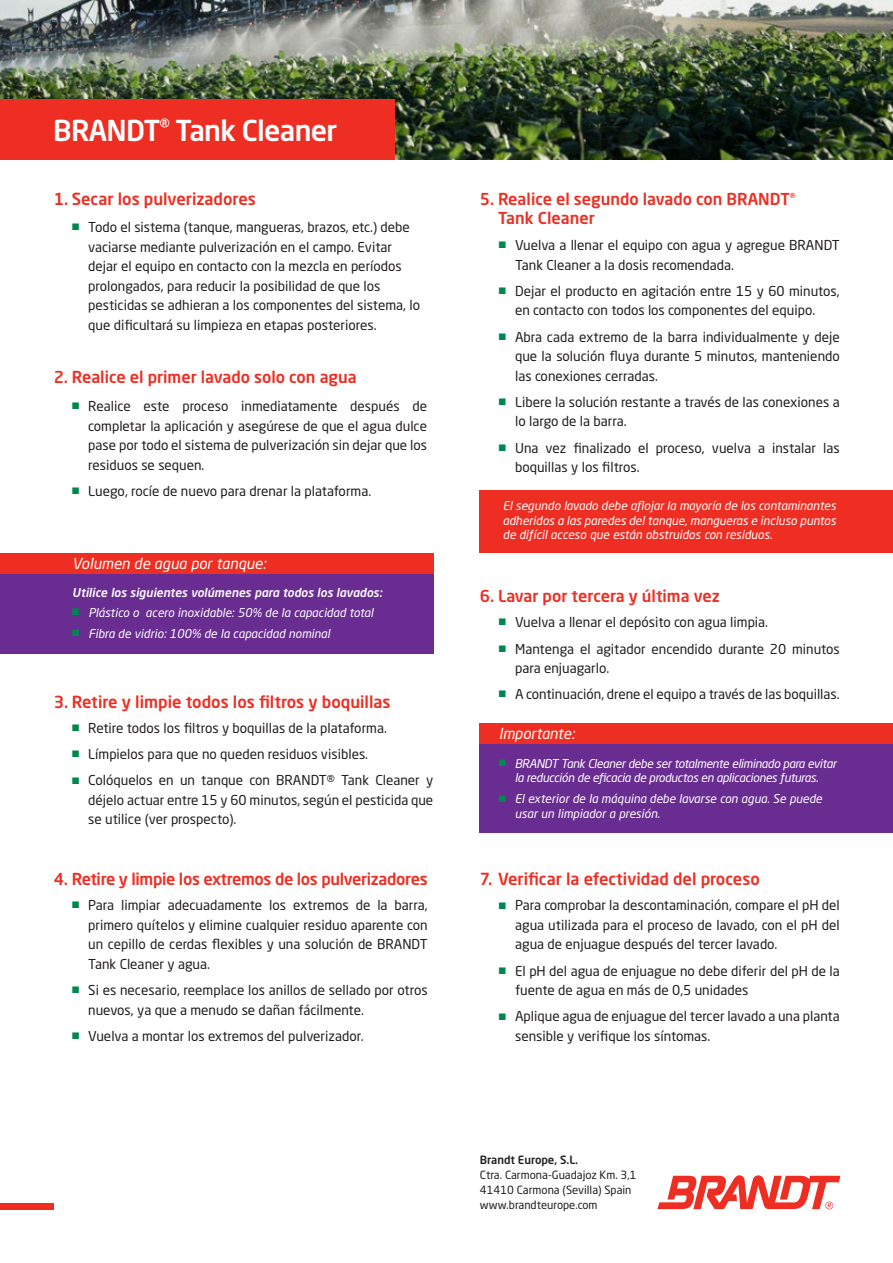
<style>
.page{position:relative;width:893px;height:1263px;background:#fff}
.page>*{position:absolute;margin:0;border:0;box-sizing:border-box;transform-origin:0 0}
.t1{font:500 28.5px "Neo Sans Pro";letter-spacing:-.025em;color:#fff}
.t2{font:500 16.5px "Neo Sans Pro";color:#ee2e22}
.t3{font:500 16.2px/19.5px "Neo Sans Pro";color:#ee2e22}
.t4{font:500 16.2px "Neo Sans Pro";letter-spacing:-.02em;color:#ee2e22}
.t5{font:italic 15px "Neo Sans Pro";color:#fff}
.t6{font:13.5px/19.5px "Neo Sans Pro";color:#231f20}
.t7{font:italic 12px/14.4px "Neo Sans Pro";color:#fff;text-align:justify}
.t8{font:italic 12px/14.4px "Neo Sans Pro";letter-spacing:-.025em;color:#fff;text-align:center}
.t9{font:italic 500 12px "Neo Sans W1 G";color:#fff}
.t10{font:11.25px/15px "Neo Sans Pro";color:#231f20}
.t11{font:500 11.25px "Neo Sans Pro";color:#231f20}
.s1{color:#008751}
</style>
<div class="page">
<div style="left:480px;top:490px;width:413px;height:62px;background:#ee2e22"></div>
<div style="left:480px;top:744px;width:413px;height:88px;background:#692c91"></div>
<div style="left:480px;top:723px;width:413px;height:21px;background:#ee2e22"></div>
<img style="left:0;top:0;width:893px;height:160px">
<div style="left:0;top:574px;width:433px;height:80px;background:#692c91"></div>
<div style="left:0;top:553px;width:433px;height:21px;background:#ee2e22"></div>
<div style="left:0;top:99px;width:395px;height:61px;background:#ee2e22"></div>
<svg style="left:657px;top:1175px;width:183px;height:34px"></svg>
<div style="left:0;top:1203px;width:53px;height:6px;background:#ee2e22"></div>
<h1 class="t1" style="left:53px;top:112px;width:286px">BRANDT<sup>®</sup> Tank Cleaner</h1>
<p class="t2" style="left:54px;top:189px;width:204px">1. Secar los pulverizadores</p>
<p class="t6" style="left:88px;top:217px;width:333px;text-indent:-16px"><span class="s1">■</span> Todo el sistema (tanque, mangueras, brazos, etc.) debe vaciarse mediante pulverización en el campo. Evitar dejar el equipo en contacto con la mezcla en períodos prolongados, para reducir la posibilidad de que los pesticidas se adhieran a los componentes del sistema, lo que dificultará su limpieza en etapas posteriores.</p>
<p class="t3" style="left:54px;top:367px;width:304px">2. Realice el primer lavado solo con agua</p>
<p class="t6" style="left:88px;top:396px;width:340px;text-align:justify;text-indent:-16px"><span class="s1">■</span> Realice este proceso inmediatamente después de completar la aplicación y asegúrese de que el agua dulce pase por todo el sistema de pulverización sin dejar que los residuos se sequen.</p>
<p class="t6" style="left:72px;top:481px;width:301px"><span class="s1">■</span> Luego, rocíe de nuevo para drenar la plataforma.</p>
<p class="t5" style="left:72px;top:554px;width:195px">Volumen de agua por tanque:</p>
<p class="t9" style="left:72px;top:585px;width:311px">Utilice los siguientes volúmenes para todos los lavados:</p>
<p class="t7" style="left:72px;top:605px;width:303px"><sup>■</sup> Plástico o acero inoxidable: 50% de la capacidad total</p>
<p class="t7" style="left:72px;top:626px;width:259px"><sup>■</sup> Fibra de vidrio: 100% de la capacidad nominal</p>
<p class="t2" style="left:54px;top:691px;width:338px">3. Retire y limpie todos los filtros y boquillas</p>
<p class="t6" style="left:72px;top:718px;width:316px"><span class="s1">■</span> Retire todos los filtros y boquillas de la plataforma.</p>
<p class="t6" style="left:72px;top:744px;width:298px"><span class="s1">■</span> Límpielos para que no queden residuos visibles.</p>
<p class="t6" style="left:88px;top:770px;width:347px;text-align:justify;text-indent:-16px"><span class="s1">■</span> Colóquelos en un tanque con BRANDT® Tank Cleaner y déjelo actuar entre 15 y 60 minutos, según el pesticida que se utilice (ver prospecto).</p>
<p class="t4" style="left:54px;top:869px;width:376px">4. Retire y limpie los extremos de los pulverizadores</p>
<p class="t6" style="left:88px;top:895px;width:341px;text-align:justify;text-indent:-16px"><span class="s1">■</span> Para limpiar adecuadamente los extremos de la barra, primero quítelos y elimine cualquier residuo aparente con un cepillo de cerdas flexibles y una solución de BRANDT Tank Cleaner y agua.</p>
<p class="t6" style="left:88px;top:980px;width:341px;text-indent:-16px"><span class="s1">■</span> Si es necesario, reemplace los anillos de sellado por otros nuevos, ya que a menudo se dañan fácilmente.</p>
<p class="t6" style="left:72px;top:1026px;width:293px"><span class="s1">■</span> Vuelva a montar los extremos del pulverizador.</p>
<p class="t3" style="left:498px;top:189px;width:299px;text-indent:-18px">5. Realice el segundo lavado con BRANDT<sup>®<br></sup>Tank Cleaner</p>
<p class="t6" style="left:515px;top:235px;width:326px;text-indent:-16px"><span class="s1">■</span> Vuelva a llenar el equipo con agua y agregue BRANDT<br>Tank Cleaner a la dosis recomendada.</p>
<p class="t6" style="left:515px;top:281px;width:326px;text-indent:-16px"><span class="s1">■</span> Dejar el producto en agitación entre 15 y 60 minutos, en contacto con todos los componentes del equipo.</p>
<p class="t6" style="left:515px;top:327px;width:326px;text-align:justify;text-indent:-16px"><span class="s1">■</span> Abra cada extremo de la barra individualmente y deje que la solución fluya durante 5 minutos, manteniendo las conexiones cerradas.</p>
<p class="t6" style="left:515px;top:392px;width:326px;text-indent:-16px"><span class="s1">■</span> Libere la solución restante a través de las conexiones a lo largo de la barra.</p>
<p class="t6" style="left:515px;top:438px;width:326px;text-indent:-16px"><span class="s1">■</span> Una vez finalizado el proceso, vuelva a instalar las boquillas y los filtros.</p>
<p class="t7" style="left:503px;top:498px;width:335px">El segundo lavado debe aflojar la mayoría de los contaminantes adheridos a las paredes del tanque, mangueras e incluso puntos de difícil acceso que están obstruidos con residuos.</p>
<p class="t3" style="left:480px;top:586px;width:241px">6. Lavar por tercera y última vez</p>
<p class="t6" style="left:499px;top:612px;width:271px"><span class="s1">■</span> Vuelva a llenar el depósito con agua limpia.</p>
<p class="t6" style="left:515px;top:639px;width:326px;text-indent:-16px"><span class="s1">■</span> Mantenga el agitador encendido durante 20 minutos para enjuagarlo.</p>
<p class="t6" style="left:499px;top:684px;width:342px"><span class="s1">■</span> A continuación, drene el equipo a través de las boquillas.</p>
<p class="t5" style="left:499px;top:724px;width:78px">Importante:</p>
<p class="t8" style="left:499px;top:756px;width:339px"><sup>■</sup> BRANDT Tank Cleaner debe ser totalmente eliminado para evitar la reducción de eficacia de productos en aplicaciones futuras.</p>
<p class="t7" style="left:515px;top:792px;width:309px;text-indent:-16px"><sup>■</sup> El exterior de la máquina debe lavarse con agua. Se puede usar un limpiador a presión.</p>
<p class="t2" style="left:480px;top:869px;width:281px">7. Verificar la efectividad del proceso</p>
<p class="t6" style="left:515px;top:895px;width:326px;text-align:justify;text-indent:-16px"><span class="s1">■</span> Para comprobar la descontaminación, compare el pH del agua utilizada para el proceso de lavado, con el pH del agua de enjuague después del tercer lavado.</p>
<p class="t6" style="left:515px;top:961px;width:326px;text-indent:-16px"><span class="s1">■</span> El pH del agua de enjuague no debe diferir del pH de la fuente de agua en más de 0,5 unidades</p>
<p class="t6" style="left:515px;top:1006px;width:326px;text-indent:-16px"><span class="s1">■</span> Aplique agua de enjuague del tercer lavado a una planta sensible y verifique los síntomas.</p>
<p class="t11" style="left:480px;top:1153px;width:100px">Brandt Europe, S.L.</p>
<p class="t10" style="left:480px;top:1167px;width:158px">Ctra. Carmona-Guadajoz Km. 3,1<br>41410 Carmona (Sevilla) Spain www.brandteurope.com</p>
</div>
